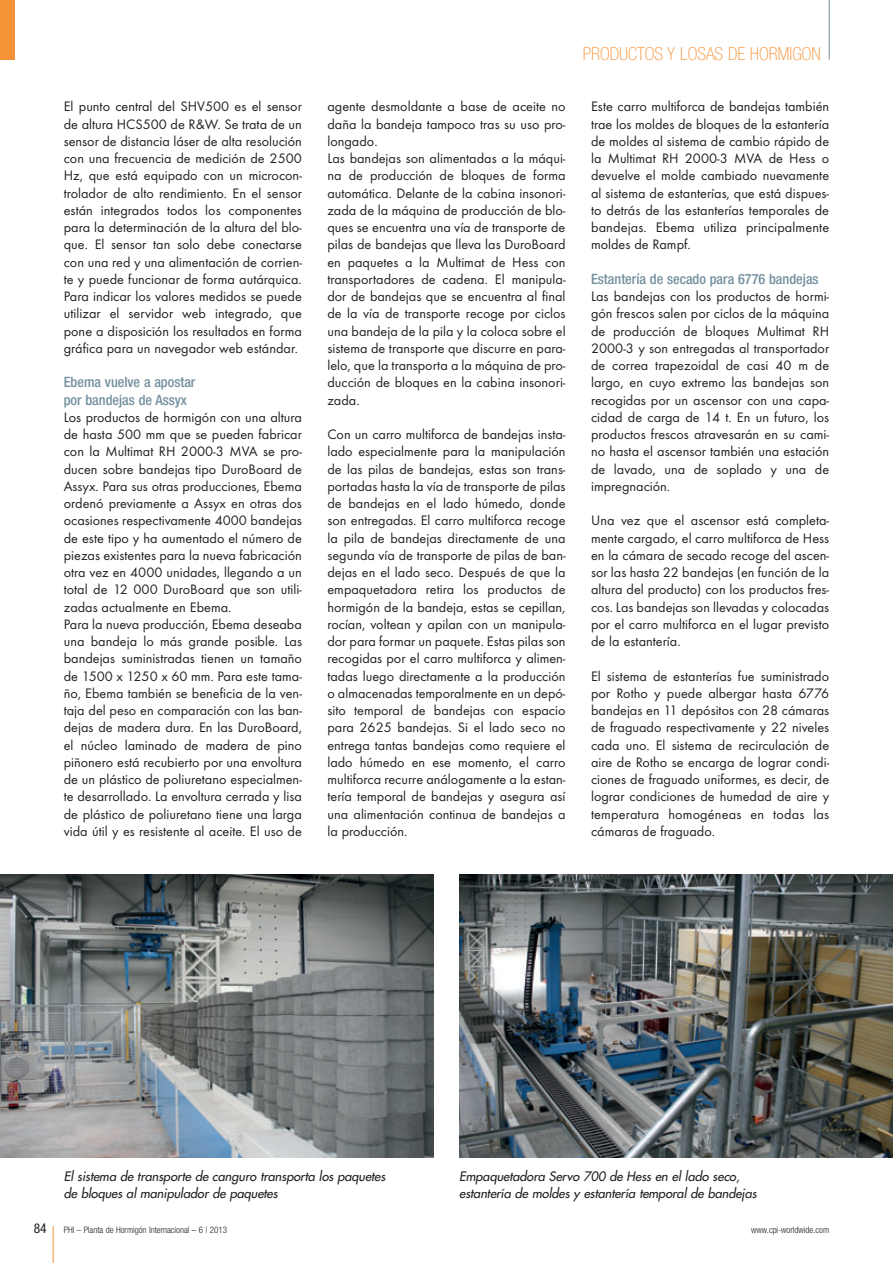
<style>
.page{position:relative;width:893px;height:1263px;background:#fff}
.page>*{position:absolute;margin:0;border:0;box-sizing:border-box;transform-origin:0 0}
.t1{font:100 condensed 18px "Helvetica Neue";color:#f69238}
.t2{font:14.25px/17.2px "Futura T";color:#231f20;text-align:justify}
.t3{font:500 condensed 14.25px/17.2px "Helvetica Neue";color:#73909f}
.t4{font:condensed 13.5px "Helvetica Neue";color:#231f20}
.t5{font:italic 12.75px/17.2px "Futura";color:#231f20}
.t6{font:300 condensed 9px "Helvetica Neue";color:#231f20}
</style>
<div class="page">
<hr style="left:53px;top:1226px;width:1px;height:37px;background:#f69238">
<hr style="left:829px;top:0;width:1px;height:60px;background:#73909f">
<div style="left:0;top:0;width:15px;height:60px;background:#f69238"></div>
<img style="left:0;top:874px;width:434px;height:283px">
<img style="left:459px;top:874px;width:434px;height:283px">
<p class="t2" style="left:64px;top:99px;width:240px">El punto central del SHV500 es el sensor de altura HCS500 de R&amp;W. Se trata de un sensor de distancia láser de alta resolución con una frecuencia de medición de 2500<br>Hz, que está equipado con un microcon&shy;trolador de alto rendimiento. En el sensor están integrados todos los componentes para la determinación de la altura del blo&shy;que. El sensor tan solo debe conectarse con una red y una alimentación de corrien&shy;te y puede funcionar de forma autárquica.<br>Para indicar los valores medidos se puede utilizar el servidor web integrado, que pone a disposición los resultados en forma gráfica para un navegador web estándar.</p>
<p class="t3" style="left:64px;top:375px;width:133px">Ebema vuelve a apostar por bandejas de Assyx</p>
<p class="t2" style="left:64px;top:410px;width:240px;text-align:left">Los productos de hormigón con una altura de hasta 500 mm que se pueden fabricar con la Multimat RH 2000-3 MVA se pro&shy;ducen sobre bandejas tipo DuroBoard de Assyx. Para sus otras producciones, Ebema ordenó previamente a Assyx en otras dos ocasiones respectivamente 4000 bandejas de este tipo y ha aumentado el número de piezas existentes para la nueva fabricación otra vez en 4000 unidades, llegando a un total de 12 000 DuroBoard que son utili&shy;zadas actualmente en Ebema.<br>Para la nueva producción, Ebema deseaba una bandeja lo más grande posible. Las bandejas suministradas tienen un tamaño de 1500 x 1250 x 60 mm. Para este tama&shy;ño, Ebema también se beneficia de la ven&shy;taja del peso en comparación con las ban&shy;dejas de madera dura. En las DuroBoard, el núcleo laminado de madera de pino piñonero está recubierto por una envoltura de un plástico de poliuretano especialmen&shy;te desarrollado. La envoltura cerrada y lisa de plástico de poliuretano tiene una larga vida útil y es resistente al aceite. El uso de</p>
<p class="t2" style="left:327px;top:99px;width:240px;text-align:left">agente desmoldante a base de aceite no daña la bandeja tampoco tras su uso pro&shy;longado.<br>Las bandejas son alimentadas a la máqui&shy;na de producción de bloques de forma automática. Delante de la cabina insonori&shy;zada de la máquina de producción de blo&shy;ques se encuentra una vía de transporte de pilas de bandejas que lleva las DuroBoard en paquetes a la Multimat de Hess con transportadores de cadena. El manipula&shy;dor de bandejas que se encuentra al final de la vía de transporte recoge por ciclos una bandeja de la pila y la coloca sobre el sistema de transporte que discurre en para&shy;lelo, que la transporta a la máquina de pro&shy;ducción de bloques en la cabina insonori&shy;zada.</p>
<p class="t2" style="left:327px;top:427px;width:240px">Con un carro multiforca de bandejas insta&shy;lado especialmente para la manipulación de las pilas de bandejas, estas son trans&shy;portadas hasta la vía de transporte de pilas de bandejas en el lado húmedo, donde son entregadas. El carro multiforca recoge la pila de bandejas directamente de una segunda vía de transporte de pilas de ban&shy;dejas en el lado seco. Después de que la empaquetadora retira los productos de hormigón de la bandeja, estas se cepillan, rocían, voltean y apilan con un manipula&shy;dor para formar un paquete. Estas pilas son recogidas por el carro multiforca y alimen&shy;tadas luego directamente a la producción o almacenadas temporalmente en un depó&shy;sito temporal de bandejas con espacio para 2625 bandejas. Si el lado seco no entrega tantas bandejas como requiere el lado húmedo en ese momento, el carro multiforca recurre análogamente a la estan&shy;tería temporal de bandejas y asegura así una alimentación continua de bandejas a la producción.</p>
<p class="t1" style="left:583px;top:47px;width:239px">PRODUCTOS Y LOSAS DE HORMIGON</p>
<p class="t2" style="left:591px;top:99px;width:240px">Este carro multiforca de bandejas también trae los moldes de bloques de la estantería de moldes al sistema de cambio rápido de la Multimat RH 2000-3 MVA de Hess o devuelve el molde cambiado nuevamente al sistema de estanterías, que está dispues&shy;to detrás de las estanterías temporales de bandejas. Ebema utiliza principalmente moldes de Rampf.</p>
<p class="t3" style="left:591px;top:271px;width:229px">Estantería de secado para 6776 bandejas</p>
<p class="t2" style="left:591px;top:289px;width:240px">Las bandejas con los productos de hormi&shy;gón frescos salen por ciclos de la máquina de producción de bloques Multimat RH 2000-3 y son entregadas al transportador de correa trapezoidal de casi 40 m de largo, en cuyo extremo las bandejas son recogidas por un ascensor con una capa&shy;cidad de carga de 14 t. En un futuro, los productos frescos atravesarán en su cami&shy;no hasta el ascensor también una estación de lavado, una de soplado y una de impregnación.</p>
<p class="t2" style="left:591px;top:513px;width:240px">Una vez que el ascensor está completa&shy;mente cargado, el carro multiforca de Hess en la cámara de secado recoge del ascen&shy;sor las hasta 22 bandejas (en función de la altura del producto) con los productos fres&shy;cos. Las bandejas son llevadas y colocadas por el carro multiforca en el lugar previsto de la estantería.</p>
<p class="t2" style="left:591px;top:668px;width:240px">El sistema de estanterías fue suministrado por Rotho y puede albergar hasta 6776 bandejas en 11 depósitos con 28 cámaras de fraguado respectivamente y 22 niveles cada uno. El sistema de recirculación de aire de Rotho se encarga de lograr condi&shy;ciones de fraguado uniformes, es decir, de lograr condiciones de humedad de aire y temperatura homogéneas en todas las cámaras de fraguado.</p>
<p class="t5" style="left:64px;top:1168px;width:325px">El sistema de transporte de canguro transporta los paquetes de bloques al manipulador de paquetes</p>
<p class="t5" style="left:459px;top:1168px;width:301px">Empaquetadora Servo 700 de Hess en el lado seco, estantería de moldes y estantería temporal de bandejas</p>
<p class="t4" style="left:34px;top:1223px;width:14px">84</p>
<p class="t6" style="left:64px;top:1226px;width:165px">PHI – Planta de Hormigón Internacional – 6 | 2013</p>
<p class="t6" style="left:751px;top:1226px;width:79px">www.cpi-worldwide.com</p>
</div>
